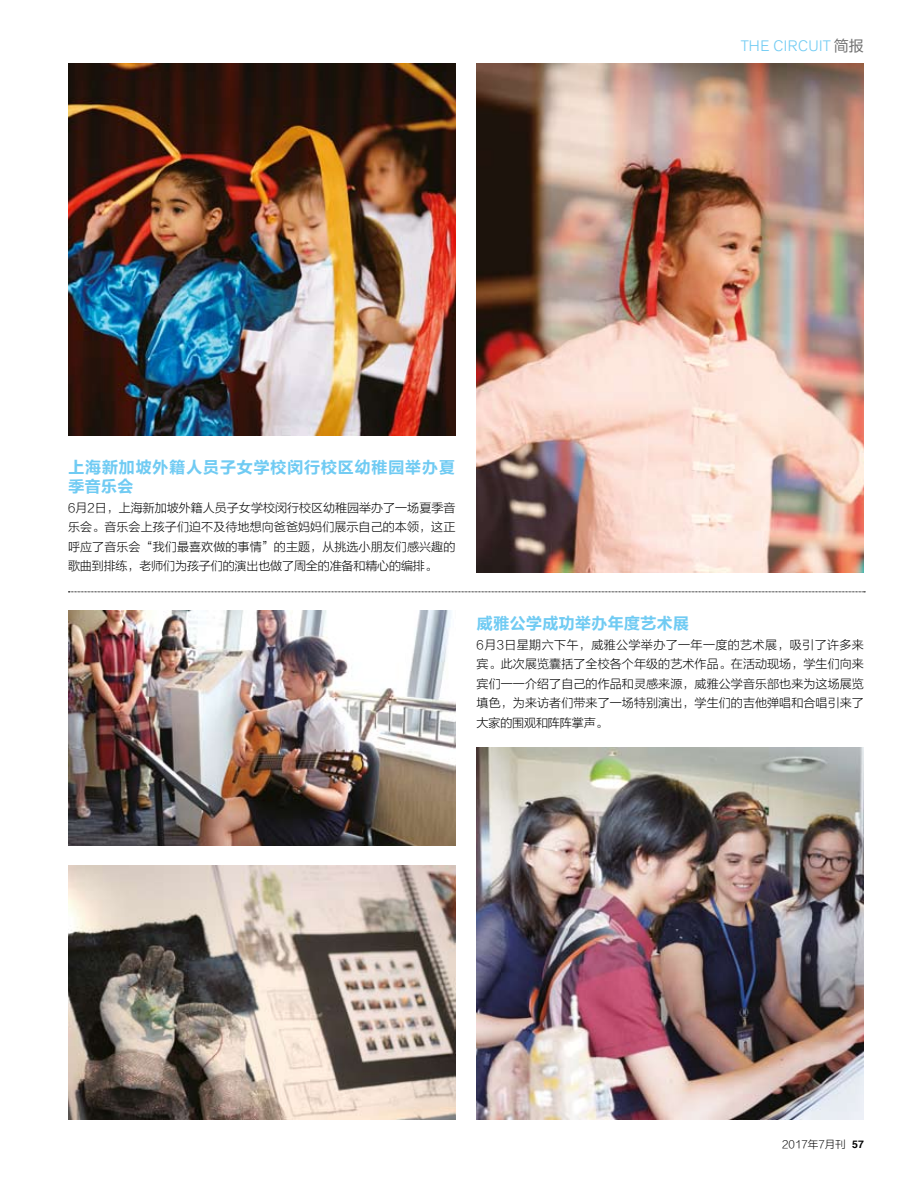
<style>
.page{position:relative;width:915px;height:1183px;background:#fff}
.page>*{position:absolute;margin:0;border:0;box-sizing:border-box;transform-origin:0 0}
.t1{font:16.5px/19.5px "FZLTCHK GBK1 0";letter-spacing:.02em;color:#70cbf3}
.t2{font:16.5px "FZLTCHK GBK1 0";letter-spacing:-.01em;color:#70cbf3}
.t3{font:300 15px "Akzidenz Grotesk BE";letter-spacing:.02em;color:#70cbf3}
.t4{font:12px/19.5px "FZLTXHK GBK1 0";letter-spacing:.01em;color:#000;text-align:justify}
.t5{font:10.5px "FZLTXHK GBK1 0";color:#000}
.s1{font-family:"FZLTHJW GB1 0";font-weight:400;color:#6f6f6f}
.s2{font-family:"Helvetica";font-weight:700}
</style>
<div class="page">
<svg style="left:68px;top:591px;width:796px;height:1px"></svg>
<img style="left:476px;top:747px;width:387px;height:371px">
<img style="left:68px;top:611px;width:387px;height:234px">
<img style="left:68px;top:865px;width:387px;height:253px">
<img style="left:68px;top:64px;width:387px;height:371px">
<img style="left:476px;top:64px;width:387px;height:508px">
<p class="t3" style="left:740px;top:37px;width:125px">THE CIRCUIT <span class="s1">简报</span></p>
<h1 class="t1" style="left:68px;top:457px;width:388px">上海新加坡外籍人员子女学校闵行校区幼稚园举办夏季音乐会</h1>
<p class="t4" style="left:68px;top:498px;width:388px">6月2日，上海新加坡外籍人员子女学校闵行校区幼稚园举办了一场夏季音乐会。音乐会上孩子们迫不及待地想向爸爸妈妈们展示自己的本领，这正呼应了音乐会“我们最喜欢做的事情”的主题，从挑选小朋友们感兴趣的歌曲到排练，老师们为孩子们的演出也做了周全的准备和精心的编排。</p>
<h1 class="t2" style="left:476px;top:614px;width:214px">威雅公学成功举办年度艺术展</h1>
<p class="t4" style="left:476px;top:635px;width:388px">6月3日星期六下午，威雅公学举办了一年一度的艺术展，吸引了许多来宾。此次展览囊括了全校各个年级的艺术作品。在活动现场，学生们向来宾们一一介绍了自己的作品和灵感来源，威雅公学音乐部也来为这场展览填色，为来访者们带来了一场特别演出，学生们的吉他弹唱和合唱引来了大家的围观和阵阵掌声。</p>
<p class="t5" style="left:782px;top:1137px;width:83px">2017年7月刊 <span class="s2">57</span></p>
</div>
